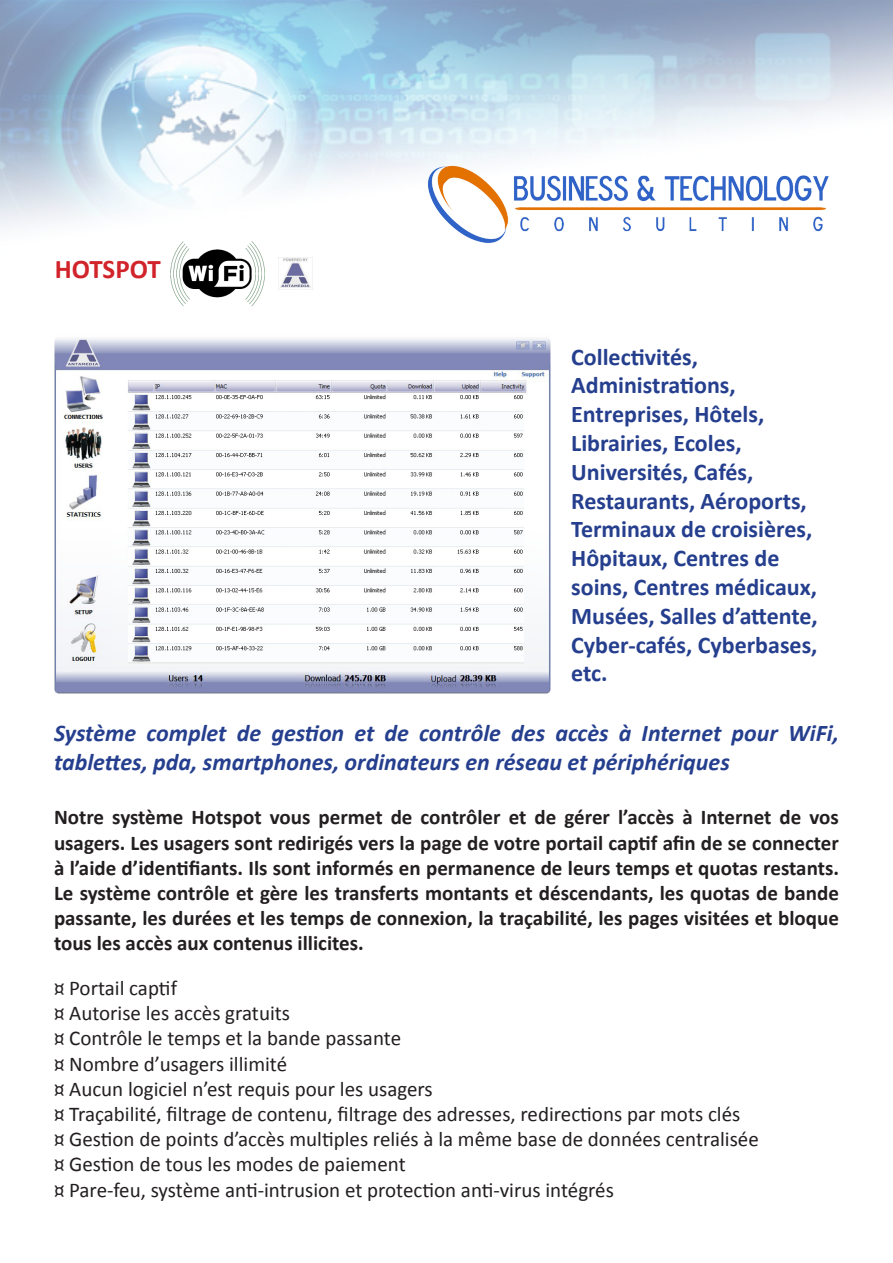
<style>
.page{position:relative;width:893px;height:1263px;background:#fff}
.page>*{position:absolute;margin:0;border:0;box-sizing:border-box;transform-origin:0 0}
.t1{font:700 27px "Calibri";color:#d1232a}
.t2{font:700 24px/28.8px "Calibri";color:#253f8e}
.t3{font:italic 700 24px/28.8px "Calibri";color:#253f8e}
.t4{font:700 21px/25.2px "Calibri";color:#231f20;text-align:justify}
.t5{font:21px "Calibri";color:#231f20}
</style>
<div class="page">
<img style="left:0;top:1px;width:893px;height:228px">
<img style="left:415px;top:154px;width:424px;height:89px">
<img style="left:54px;top:338px;width:497px;height:355px">
<img style="left:169px;top:225px;width:96px;height:82px">
<img style="left:280px;top:258px;width:31px;height:30px">
<p class="t1" style="left:55px;top:251px;width:108px">HOTSPOT</p>
<p class="t2" style="left:571px;top:342px;width:248px">Collectivités,<br>Administrations,<br>Entreprises, Hôtels,<br>Librairies, Ecoles,<br>Universités, Cafés,<br>Restaurants, Aéroports,<br>Terminaux de croisières,<br>Hôpitaux, Centres de soins, Centres médicaux,<br>Musées, Salles d’attente,<br>Cyber-cafés, Cyberbases, etc.</p>
<p class="t3" style="left:54px;top:719px;width:786px">Système complet de gestion et de contrôle des accès à Internet pour WiFi, tablettes, pda, smartphones, ordinateurs en réseau et périphériques</p>
<p class="t4" style="left:54px;top:805px;width:786px">Notre système Hotspot vous permet de contrôler et de gérer l’accès à Internet de vos usagers. Les usagers sont redirigés vers la page de votre portail captif afin de se connecter à l’aide d’identifiants. Ils sont informés en permanence de leurs temps et quotas restants.<br>Le système contrôle et gère les transferts montants et déscendants, les quotas de bande passante, les durées et les temps de connexion, la traçabilité, les pages visitées et bloque tous les accès aux contenus illicites.</p>
<p class="t5" style="left:54px;top:975px;width:125px">¤ Portail captif</p>
<p class="t5" style="left:54px;top:1000px;width:238px">¤ Autorise les accès gratuits</p>
<p class="t5" style="left:54px;top:1025px;width:349px">¤ Contrôle le temps et la bande passante</p>
<p class="t5" style="left:54px;top:1050px;width:235px">¤ Nombre d’usagers illimité</p>
<p class="t5" style="left:54px;top:1075px;width:380px">¤ Aucun logiciel n’est requis pour les usagers</p>
<p class="t5" style="left:54px;top:1101px;width:688px">¤ Traçabilité, filtrage de contenu, filtrage des adresses, redirections par mots clés</p>
<p class="t5" style="left:54px;top:1126px;width:706px">¤ Gestion de points d’accès multiples reliés à la même base de données centralisée</p>
<p class="t5" style="left:54px;top:1151px;width:353px">¤ Gestion de tous les modes de paiement</p>
<p class="t5" style="left:54px;top:1176px;width:561px">¤ Pare-feu, système anti-intrusion et protection anti-virus intégrés</p>
</div>
